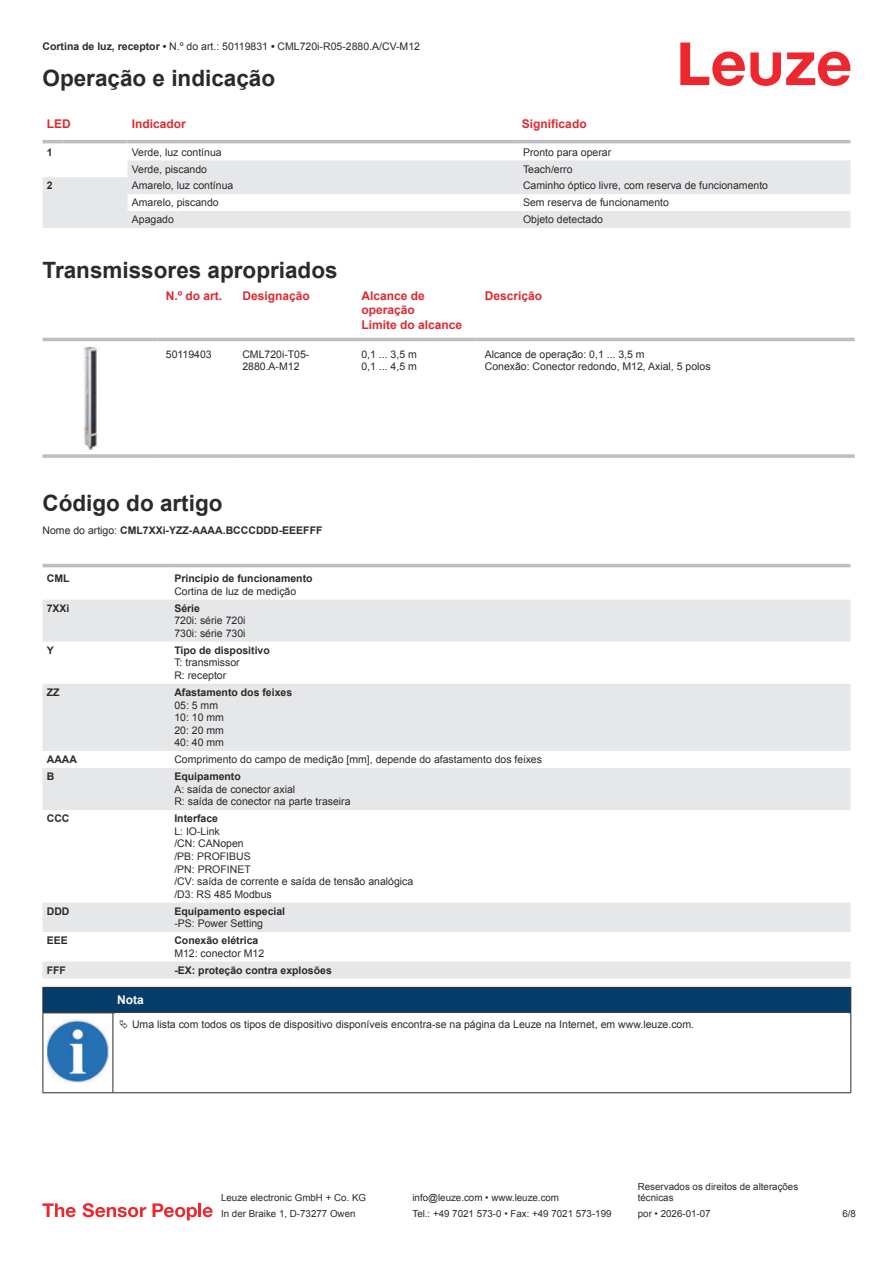
<style>
.page{position:relative;width:893px;height:1263px;background:#fff}
.page>*{position:absolute;margin:0;border:0;box-sizing:border-box;transform-origin:0 0}
.t1{font:700 22.5px "Arial";color:#2b292a}
.t2{font:700 12px/14.4px "Arial";color:#db2a30}
.t3{font:700 12px "Arial";color:#fff}
.t4{font:10.5px/12.6px "Arial";color:#2b292a}
.t5{font:700 10.5px "Arial";color:#2b292a}
.t6{font:9.75px/11.7px "Arial";color:#2b292a}
.s1{font-weight:700}
.s2{font-weight:400}
</style>
<div class="page">
<svg style="left:680px;top:43px;width:170px;height:43px"></svg>
<svg style="left:43px;top:143px;width:807px;height:1px"></svg>
<svg style="left:43px;top:160px;width:807px;height:68px;fill:#e6e7e9"></svg>
<hr style="left:43px;top:140px;width:21px;height:3px;background:#bdbfc1">
<hr style="left:64px;top:140px;width:64px;height:3px;background:#bdbfc1">
<hr style="left:128px;top:140px;width:391px;height:3px;background:#bdbfc1">
<hr style="left:519px;top:140px;width:331px;height:3px;background:#bdbfc1">
<svg style="left:43px;top:337px;width:812px;height:93px"></svg>
<hr style="left:43px;top:338px;width:114px;height:3px;background:#bdbfc1">
<hr style="left:157px;top:338px;width:77px;height:3px;background:#bdbfc1">
<hr style="left:234px;top:338px;width:119px;height:3px;background:#bdbfc1">
<hr style="left:353px;top:338px;width:123px;height:3px;background:#bdbfc1">
<hr style="left:476px;top:338px;width:379px;height:3px;background:#bdbfc1">
<svg style="left:43px;top:454px;width:114px;height:4px"></svg>
<hr style="left:157px;top:454px;width:77px;height:4px;background:#c5c6c8">
<svg style="left:234px;top:454px;width:119px;height:4px"></svg>
<svg style="left:353px;top:454px;width:123px;height:4px"></svg>
<hr style="left:476px;top:454px;width:379px;height:4px;background:#c5c6c8">
<img style="left:83px;top:345px;width:17px;height:106px">
<div style="left:43px;top:563px;width:807px;height:5px;background:#ececed"></div>
<svg style="left:43px;top:599px;width:807px;height:379px;fill:#e6e7e9"></svg>
<hr style="left:43px;top:564px;width:127px;height:3px;background:#bdbfc1">
<hr style="left:170px;top:564px;width:680px;height:3px;background:#bdbfc1">
<svg style="left:43px;top:1203px;width:33px;height:14px"></svg>
<svg style="left:83px;top:1203px;width:63px;height:14px"></svg>
<svg style="left:153px;top:1203px;width:44px;height:17px"></svg>
<hr style="left:198px;top:1203px;width:3px;height:14px;background:#ed272d">
<svg style="left:203px;top:1207px;width:10px;height:10px"></svg>
<div style="left:43px;top:987px;width:808px;height:26px;background:#063d69"></div>
<hr style="left:113px;top:1012px;width:738px;height:1px;background:#2b292a">
<hr style="left:43px;top:1013px;width:1px;height:75px;background:#2b292a">
<hr style="left:113px;top:1013px;width:1px;height:75px;background:#2b292a">
<hr style="left:850px;top:1013px;width:1px;height:75px;background:#2b292a">
<hr style="left:43px;top:1092px;width:70px;height:1px;background:#2b292a">
<hr style="left:113px;top:1092px;width:738px;height:1px;background:#2b292a">
<img style="left:47px;top:1019px;width:61px;height:63px">
<p class="t4" style="left:43px;top:41px;width:379px"><span class="s1">Cortina de luz, receptor •</span> N.º do art.: 50119831 <span class="s1">•</span> CML720i-R05-2880.A/CV-M12</p>
<h1 class="t1" style="left:43px;top:70px;width:234px">Operação e indicação</h1>
<p class="t2" style="left:47px;top:117px;width:25px">LED</p>
<p class="t2" style="left:132px;top:117px;width:56px">Indicador</p>
<p class="t2" style="left:522px;top:117px;width:66px">Significado</p>
<p class="t5" style="left:47px;top:148px;width:7px">1</p>
<p class="t4" style="left:132px;top:147px;width:91px">Verde, luz contínua</p>
<p class="t4" style="left:523px;top:147px;width:90px">Pronto para operar</p>
<p class="t4" style="left:132px;top:163px;width:77px">Verde, piscando</p>
<p class="t4" style="left:523px;top:163px;width:51px">Teach/erro</p>
<p class="t5" style="left:47px;top:182px;width:7px">2</p>
<p class="t4" style="left:132px;top:180px;width:103px">Amarelo, luz contínua</p>
<p class="t4" style="left:523px;top:180px;width:247px">Caminho óptico livre, com reserva de funcionamento</p>
<p class="t4" style="left:132px;top:197px;width:88px">Amarelo, piscando</p>
<p class="t4" style="left:523px;top:197px;width:147px">Sem reserva de funcionamento</p>
<p class="t4" style="left:132px;top:214px;width:44px">Apagado</p>
<p class="t4" style="left:523px;top:214px;width:81px">Objeto detectado</p>
<h1 class="t1" style="left:43px;top:262px;width:297px">Transmissores apropriados</h1>
<p class="t2" style="left:166px;top:290px;width:58px">N.º do art.</p>
<p class="t2" style="left:242px;top:290px;width:69px">Designação</p>
<p class="t2" style="left:361px;top:290px;width:102px">Alcance de operação<br>Limite do alcance</p>
<p class="t2" style="left:485px;top:290px;width:59px">Descrição</p>
<p class="t4" style="left:166px;top:349px;width:47px">50119403</p>
<p class="t4" style="left:242px;top:349px;width:69px">CML720i-T05-<br>2880.A-M12</p>
<p class="t4" style="left:361px;top:349px;width:57px">0,1 ... 3,5 m<br>0,1 ... 4,5 m</p>
<p class="t4" style="left:485px;top:349px;width:227px">Alcance de operação: 0,1 ... 3,5 m<br>Conexão: Conector redondo, M12, Axial, 5 polos</p>
<h1 class="t1" style="left:43px;top:494px;width:181px">Código do artigo</h1>
<p class="t5" style="left:43px;top:526px;width:282px"><span class="s2">Nome do artigo:</span> CML7XXi-YZZ-AAAA.BCCCDDD-EEEFFF</p>
<p class="t5" style="left:47px;top:575px;width:24px">CML</p>
<p class="t5" style="left:174px;top:575px;width:140px">Princípio de funcionamento</p>
<p class="t4" style="left:174px;top:586px;width:123px">Cortina de luz de medição</p>
<p class="t5" style="left:47px;top:604px;width:24px">7XXi</p>
<p class="t5" style="left:174px;top:604px;width:27px">Série</p>
<p class="t4" style="left:174px;top:615px;width:73px">720i: série 720i<br>730i: série 730i</p>
<p class="t5" style="left:47px;top:646px;width:9px">Y</p>
<p class="t5" style="left:174px;top:646px;width:97px">Tipo de dispositivo</p>
<p class="t4" style="left:174px;top:657px;width:67px">T: transmissor<br>R: receptor</p>
<p class="t5" style="left:47px;top:688px;width:14px">ZZ</p>
<p class="t5" style="left:174px;top:688px;width:119px">Afastamento dos feixes</p>
<p class="t4" style="left:174px;top:699px;width:51px">05: 5 mm<br>10: 10 mm<br>20: 20 mm<br>40: 40 mm</p>
<p class="t5" style="left:47px;top:756px;width:32px">AAAA</p>
<p class="t4" style="left:174px;top:754px;width:369px">Comprimento do campo de medição [mm], depende do afastamento dos feixes</p>
<p class="t5" style="left:47px;top:772px;width:9px">B</p>
<p class="t5" style="left:174px;top:772px;width:68px">Equipamento</p>
<p class="t4" style="left:174px;top:784px;width:178px">A: saída de conector axial<br>R: saída de conector na parte traseira</p>
<p class="t5" style="left:47px;top:815px;width:24px">CCC</p>
<p class="t5" style="left:174px;top:815px;width:45px">Interface</p>
<p class="t4" style="left:174px;top:826px;width:240px">L: IO-Link<br>/CN: CANopen<br>/PB: PROFIBUS<br>/PN: PROFINET<br>/CV: saída de corrente e saída de tensão analógica /D3: RS 485 Modbus</p>
<p class="t5" style="left:47px;top:907px;width:24px">DDD</p>
<p class="t5" style="left:174px;top:907px;width:112px">Equipamento especial</p>
<p class="t4" style="left:174px;top:918px;width:90px">-PS: Power Setting</p>
<p class="t5" style="left:47px;top:936px;width:23px">EEE</p>
<p class="t5" style="left:174px;top:936px;width:86px">Conexão elétrica</p>
<p class="t4" style="left:174px;top:948px;width:91px">M12: conector M12</p>
<p class="t5" style="left:47px;top:966px;width:21px">FFF</p>
<p class="t5" style="left:174px;top:966px;width:159px">-EX: proteção contra explosões</p>
<p class="t3" style="left:117px;top:995px;width:28px">Nota</p>
<p class="t4" style="left:132px;top:1018px;width:564px">Uma lista com todos os tipos de dispositivo disponíveis encontra-se na página da Leuze na Internet, em www.leuze.com.</p>
<p class="t6" style="left:221px;top:1193px;width:146px">Leuze electronic GmbH + Co. KG</p>
<p class="t6" style="left:412px;top:1193px;width:148px">info@leuze.com • www.leuze.com</p>
<p class="t6" style="left:638px;top:1181px;width:162px">Reservados os direitos de alterações técnicas</p>
<p class="t6" style="left:221px;top:1209px;width:136px">In der Braike 1, D-73277 Owen</p>
<p class="t6" style="left:412px;top:1209px;width:201px">Tel.: +49 7021 573-0 • Fax: +49 7021 573-199</p>
<p class="t6" style="left:638px;top:1209px;width:74px">por • 2026-01-07</p>
<p class="t6" style="left:842px;top:1209px;width:15px">6 /8</p>
</div>
